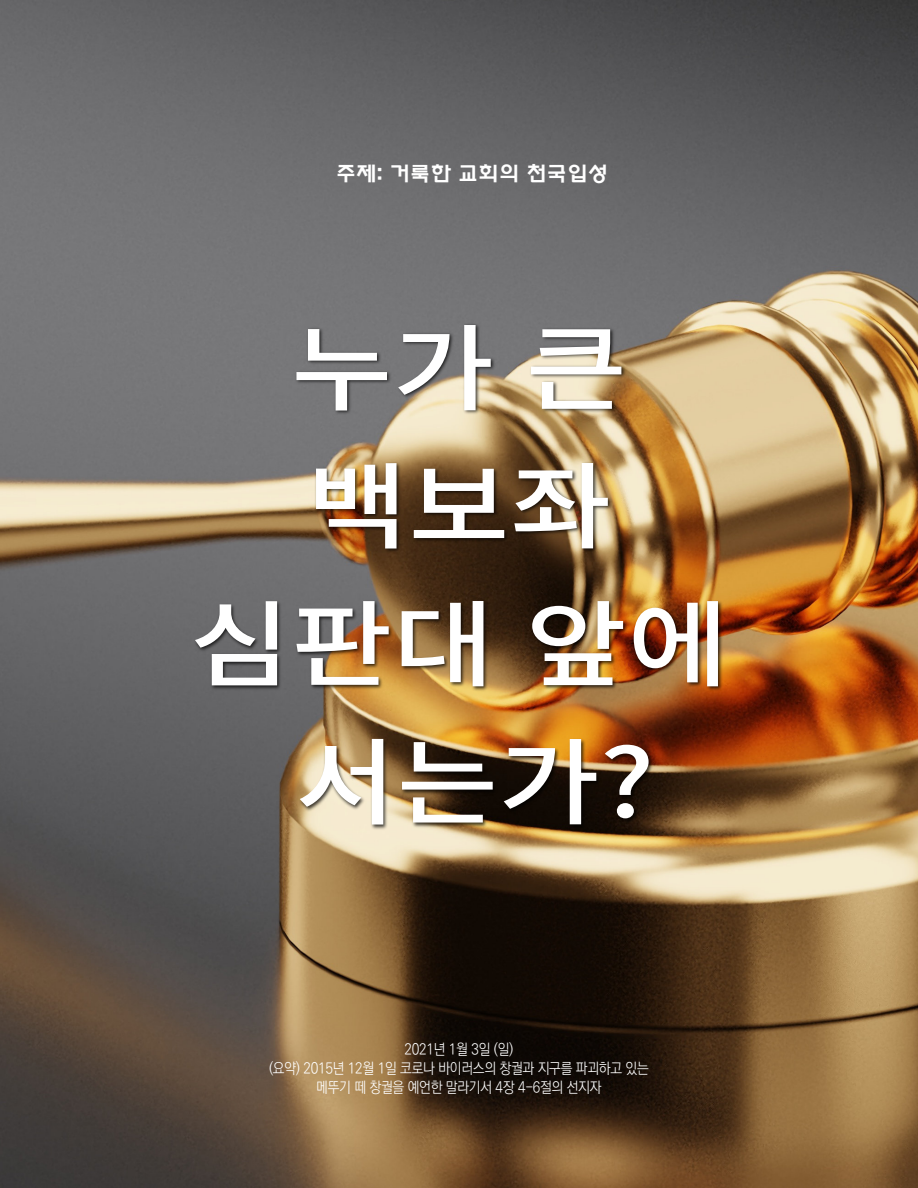
<style>
.page{position:relative;width:918px;height:1188px;background:#fff}
.page>*{position:absolute;margin:0;border:0;box-sizing:border-box;transform-origin:0 0}
.t1{font:500 94.5px/138px "Noto Sans KR";color:#fff;text-align:center;scale:1.17 1}
.t2{font:21px "Busan Font Provisional";color:#fff}
.t3{font:300 15px/18.9px "Ko Pub Dotum";letter-spacing:-.02em;color:#fff;text-align:center;scale:.9 1}
</style>
<div class="page">
<img style="left:0;top:0;width:918px;height:1188px">
<img style="left:194px;top:323px;width:530px;height:507px">
<h2 class="t2" style="left:336px;top:163px;width:274px">주제: 거룩한 교회의 천국입성</h2>
<h1 class="t1" style="left:189px;top:298px;width:463px">누가 큰 백보좌 심판대 앞에 서는가?</h1>
<p class="t3" style="left:269px;top:1040px;width:423px">2021년 1월 3일 (일)<br>(요약) 2015년 12월 1일 코로나 바이러스의 창궐과 지구를 파괴하고 있는 메뚜기 떼 창궐을 예언한 말라기서 4장 4-6절의 선지자</p>
</div>
